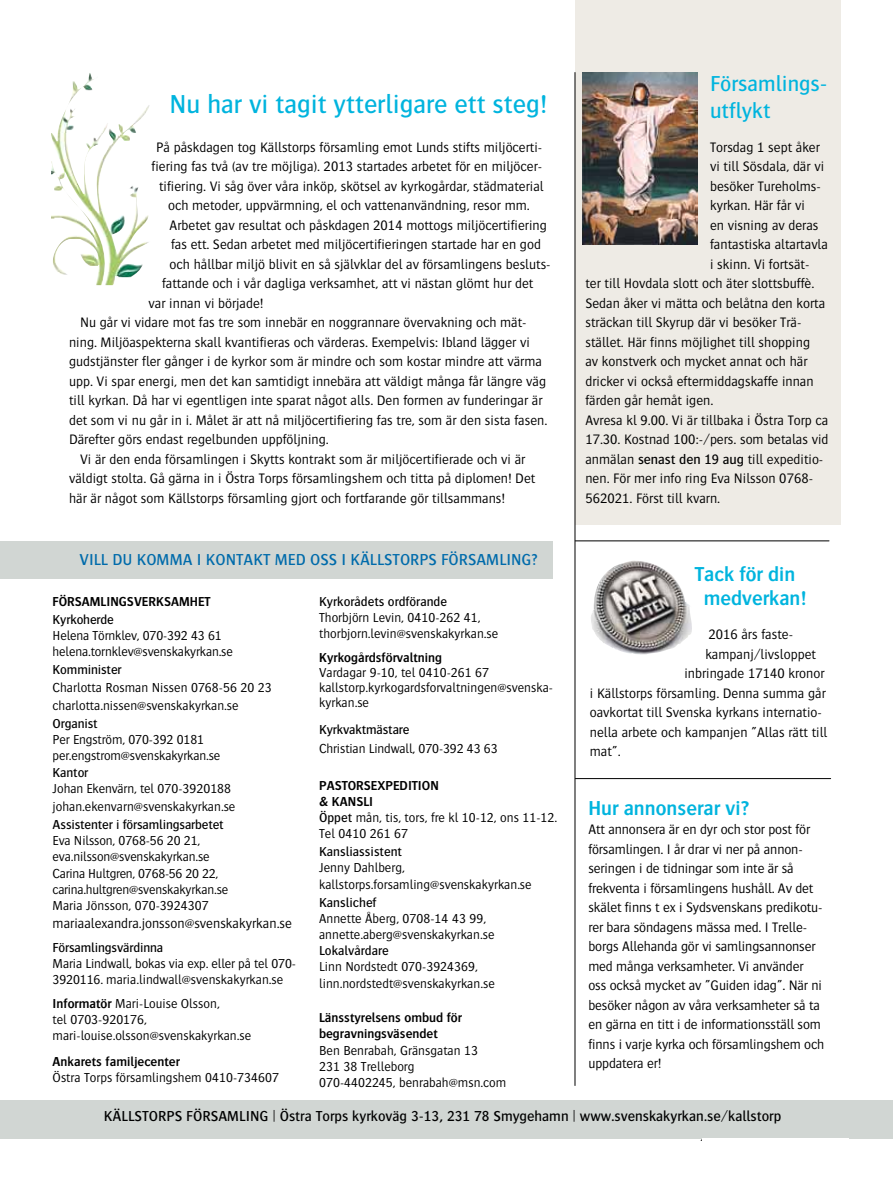
<style>
.page{position:relative;width:893px;height:1191px;background:#fff}
.page>*{position:absolute;margin:0;border:0;box-sizing:border-box;transform-origin:0 0}
.t1{font:27px "Bosis";color:#00b4de}
.t2{font:22.5px/27px "Bosis";color:#00b4de}
.t3{font:600 21px/24px "Bosis";color:#00b4de;text-align:center}
.t4{font:16.5px "Bosis";color:#006bab}
.t5{font:15px "Bosis";color:#000}
.t6{font:300 14.25px/19.5px "Bosis";color:#000}
.t7{font:300 13.5px/16.2px "Bosis";color:#000}
.t8{font:13.5px "Bosis";letter-spacing:-.01em;color:#000}
.t9{font:600 13.5px/16.2px "Bosis";color:#000}
.s1{font-weight:600}
.s2{font-weight:400}
</style>
<div class="page">
<div style="left:0;top:1099px;width:893px;height:39px;background:#d1d6d3"></div>
<div style="left:575px;top:0;width:266px;height:524px;background:#eeebe5"></div>
<hr style="left:575px;top:72px;width:1px;height:1013px;background:#000">
<div style="left:0;top:541px;width:553px;height:37px;background:#d1d6d3"></div>
<hr style="left:575px;top:778px;width:256px;height:1px;background:#000">
<img style="left:591px;top:560px;width:101px;height:94px">
<img style="left:51px;top:73px;width:99px;height:212px">
<hr style="left:575px;top:540px;width:254px;height:1px;background:#000">
<img style="left:583px;top:72px;width:114px;height:172px">
<h1 class="t1" style="left:170px;top:89px;width:379px">N u har vi tagit ytterligare ett steg!</h1>
<p class="t6" style="left:156px;top:137px;width:388px">På påskdagen tog Källstorps församling emot Lunds stifts miljöcerti-</p>
<p class="t6" style="left:152px;top:156px;width:392px">fiering fas två (av tre möjliga). 2013 startades arbetet för en miljöcer-</p>
<p class="t6" style="left:159px;top:176px;width:386px">tifiering. Vi såg över våra inköp, skötsel av kyrkogårdar, städmaterial</p>
<p class="t6" style="left:168px;top:195px;width:363px">och metoder, uppvärmning, el och vattenanvändning, resor mm.</p>
<p class="t6" style="left:170px;top:215px;width:379px">Arbetet gav resultat och påskdagen 2014 mottogs miljöcertifiering</p>
<p class="t6" style="left:171px;top:234px;width:371px">fas ett. Sedan arbetet med miljöcertifieringen startade har en god</p>
<p class="t6" style="left:170px;top:254px;width:383px">och hållbar miljö blivit en så självklar del av församlingens besluts-</p>
<p class="t6" style="left:162px;top:273px;width:373px">fattande och i vår dagliga verksamhet, att vi nästan glömt hur det</p>
<p class="t6" style="left:149px;top:293px;width:116px">var innan vi började!</p>
<p class="t6" style="left:80px;top:312px;width:448px">Nu går vi vidare mot fas tre som innebär en noggrannare övervakning och mät-</p>
<p class="t6" style="left:69px;top:332px;width:462px">ning. Miljöaspekterna skall kvantifieras och värderas. Exempelvis: Ibland lägger vi</p>
<p class="t6" style="left:69px;top:351px;width:474px">gudstjänster fler gånger i de kyrkor som är mindre och som kostar mindre att värma</p>
<p class="t6" style="left:69px;top:371px;width:479px">upp. Vi spar energi, men det kan samtidigt innebära att väldigt många får längre väg</p>
<p class="t6" style="left:69px;top:390px;width:475px">till kyrkan. Då har vi egentligen inte sparat något alls. Den formen av funderingar är</p>
<p class="t6" style="left:69px;top:410px;width:480px">det som vi nu går in i. Målet är att nå miljöcertifiering fas tre, som är den sista fasen.</p>
<p class="t6" style="left:69px;top:429px;width:261px">Därefter görs endast regelbunden uppföljning.</p>
<p class="t6" style="left:80px;top:449px;width:447px">Vi är den enda församlingen i Skytts kontrakt som är miljöcertifierade och vi är</p>
<p class="t6" style="left:69px;top:468px;width:468px">väldigt stolta. Gå gärna in i Östra Torps församlingshem och titta på diplomen! Det</p>
<p class="t6" style="left:69px;top:488px;width:437px">här är något som Källstorps församling gjort och fortfarande gör tillsammans!</p>
<p class="t4" style="left:80px;top:551px;width:459px">Vill du komma i kontakt med oss i Källstorps församling?</p>
<p class="t9" style="left:53px;top:593px;width:158px">Församlingsverksamhet</p>
<p class="t8" style="left:53px;top:612px;width:63px">Kyrkoherde</p>
<p class="t7" style="left:53px;top:627px;width:182px">Helena Törnklev, 070-392 43 61 helena.tornklev@svenskakyrkan.se</p>
<p class="t8" style="left:53px;top:662px;width:70px">Komminister</p>
<p class="t7" style="left:53px;top:678px;width:221px;line-height:18px">Charlotta Rosman Nissen 0768-56 20 23 charlotta.nissen@svenskakyrkan.se</p>
<p class="t8" style="left:53px;top:716px;width:47px">Organist</p>
<p class="t7" style="left:53px;top:731px;width:169px">Per Engström, 070-392 0181 per.engstrom@svenskakyrkan.se</p>
<p class="t8" style="left:53px;top:765px;width:37px">Kantor</p>
<p class="t7" style="left:53px;top:779px;width:184px;line-height:18px">Johan Ekenvärn, tel 070-3920188 johan.ekenvarn@svenskakyrkan.se</p>
<p class="t8" style="left:53px;top:817px;width:173px">Assistenter i församlingsarbetet</p>
<p class="t7" style="left:53px;top:832px;width:177px">Eva Nilsson, 0768-56 20 21, eva.nilsson@svenskakyrkan.se<br>Carina Hultgren, 0768-56 20 22, carina.hultgren@svenskakyrkan.se<br>Maria Jönsson, 070-3924307</p>
<p class="t6" style="left:53px;top:913px;width:241px">mariaalexandra.jonsson@svenskakyrkan.se</p>
<p class="t8" style="left:53px;top:940px;width:112px">Församlingsvärdinna</p>
<p class="t7" style="left:53px;top:955px;width:245px">Maria Lindwall, bokas via exp. eller på tel 070-<br>3920116. maria.lindwall@svenskakyrkan.se</p>
<p class="t7" style="left:53px;top:995px;width:200px"><span class="s1">I nformatör</span> Mari-Louise Olsson,<br>tel 0703-920176, mari-louise.olsson@svenskakyrkan.se</p>
<p class="t9" style="left:53px;top:1052px;width:129px">Ankarets familjecenter</p>
<p class="t7" style="left:53px;top:1069px;width:228px">Östra Torps församlingshem 0410-734607</p>
<p class="t8" style="left:319px;top:594px;width:129px">Kyrkorådets ordförande</p>
<p class="t7" style="left:319px;top:609px;width:181px">Thorbjörn Levin, 0410-262 41, thorbjorn.levin@svenskakyrkan.se</p>
<p class="t9" style="left:319px;top:649px;width:124px">Kyrkogårdsförvaltning</p>
<p class="t7" style="left:319px;top:665px;width:235px;line-height:15px">Vardagar 9-10, tel 0410-261 67 kallstorp.kyrkogardsforvaltningen@svenska&shy;kyrkan.se</p>
<p class="t8" style="left:319px;top:722px;width:92px">Kyrkvaktmästare</p>
<p class="t7" style="left:319px;top:740px;width:180px">Christian Lindwall, 070-392 43 63</p>
<p class="t9" style="left:319px;top:777px;width:121px">Pastorsexpedition &amp; KAN</p>
<p class="t7" style="left:319px;top:793px;width:240px;text-indent:37px"><span class="s1">SLI<br></span><span class="s2">Öppet</span> mån, tis, tors, fre kl 10-12, ons 11-12.<br>Tel 0410 261 67</p>
<p class="t8" style="left:319px;top:844px;width:84px">Kansliassistent</p>
<p class="t7" style="left:319px;top:859px;width:214px">Jenny Dahlberg, kallstorps.forsamling@svenskakyrkan.se</p>
<p class="t8" style="left:319px;top:895px;width:59px">Kanslichef</p>
<p class="t7" style="left:319px;top:910px;width:177px">Annette Åberg, 0708-14 43 99, annette.aberg@svenskakyrkan.se</p>
<p class="t8" style="left:319px;top:943px;width:71px">Lokalvårdare</p>
<p class="t7" style="left:319px;top:958px;width:177px">Linn Nordstedt 070-3924369, linn.nordstedt@svenskakyrkan.se</p>
<p class="t9" style="left:319px;top:1009px;width:144px">Länsstyrelsens ombud för begravningsväsendet</p>
<p class="t7" style="left:319px;top:1041px;width:189px">Ben Benrabah, Gränsgatan 13<br>231 38 Trelleborg<br>070-4402245, benrabah@msn.com</p>
<h2 class="t2" style="left:710px;top:70px;width:119px">Församlings&shy;utflykt</h2>
<p class="t6" style="left:710px;top:137px;width:111px">Torsdag 1 sept åker</p>
<p class="t6" style="left:710px;top:156px;width:116px">vi till Sösdala, där vi</p>
<p class="t6" style="left:710px;top:176px;width:112px">besöker Tureholms-</p>
<p class="t6" style="left:710px;top:195px;width:96px">kyrkan. Här får vi</p>
<p class="t6" style="left:710px;top:215px;width:110px">en visning av deras</p>
<p class="t6" style="left:710px;top:234px;width:119px">fantastiska altartavla</p>
<p class="t6" style="left:710px;top:254px;width:101px">i skinn. Vi fortsät-</p>
<p class="t6" style="left:585px;top:273px;width:230px">ter till Hovdala slott och äter slottsbuffè.</p>
<p class="t6" style="left:585px;top:293px;width:241px">Sedan åker vi mätta och belåtna den korta</p>
<p class="t6" style="left:585px;top:312px;width:218px">sträckan till Skyrup där vi besöker Trä-</p>
<p class="t6" style="left:585px;top:332px;width:226px">stället. Här finns möjlighet till shopping</p>
<p class="t6" style="left:585px;top:351px;width:224px">av konstverk och mycket annat och här</p>
<p class="t6" style="left:585px;top:371px;width:230px">dricker vi också eftermiddagskaffe innan</p>
<p class="t6" style="left:585px;top:390px;width:129px">färden går hemåt igen.</p>
<p class="t6" style="left:585px;top:410px;width:245px">Avresa kl 9.00. Vi är tillbaka i Östra Torp ca</p>
<p class="t6" style="left:585px;top:429px;width:245px">17.30. Kostnad 100:-/pers. som betalas vid</p>
<p class="t6" style="left:585px;top:449px;width:239px">anmälan <span class="s2">senast den 19 aug</span> till expeditio-</p>
<p class="t6" style="left:585px;top:468px;width:229px">nen. För mer info ring Eva Nilsson 0768-</p>
<p class="t6" style="left:585px;top:488px;width:136px">562021. Först till kvarn.</p>
<h3 class="t3" style="left:695px;top:561px;width:113px">Tack för din medverkan!</h3>
<p class="t6" style="left:708px;top:624px;width:86px">2016 års faste-</p>
<p class="t6" style="left:705px;top:644px;width:112px">kampanj/livsloppet</p>
<p class="t6" style="left:684px;top:663px;width:142px">inbringade 17140 kronor</p>
<p class="t6" style="left:590px;top:683px;width:238px">i Källstorps församling. Denna summa går</p>
<p class="t6" style="left:590px;top:702px;width:234px">oavkortat till Svenska kyrkans internatio-</p>
<p class="t6" style="left:590px;top:722px;width:239px">nella arbete och kampanjen ”Allas rätt till</p>
<p class="t6" style="left:590px;top:741px;width:32px">mat”.</p>
<h3 class="t3" style="left:588px;top:795px;width:162px">Hur annonserar vi?</h3>
<p class="t6" style="left:588px;top:819px;width:238px">Att annonsera är en dyr och stor post för församlingen. I år drar vi ner på annon&shy;seringen i de tidningar som inte är så frekventa i församlingens hushåll. Av det skälet finns t ex i Sydsvenskans predikotu&shy;rer bara söndagens mässa med. I Trelle&shy;borgs Allehanda gör vi samlingsannonser med många verksamheter. Vi använder oss också mycket av ”Guiden idag”. När ni besöker någon av våra verksamheter så ta en gärna en titt i de informationsställ som finns i varje kyrka och församlingshem och uppdatera er!</p>
<p class="t5" style="left:104px;top:1108px;width:679px">Källstorps församling | Östra Torps kyrkoväg 3-13, 231 78 Smygehamn | www.svenskakyrkan.se/kallstorp</p>
</div>
